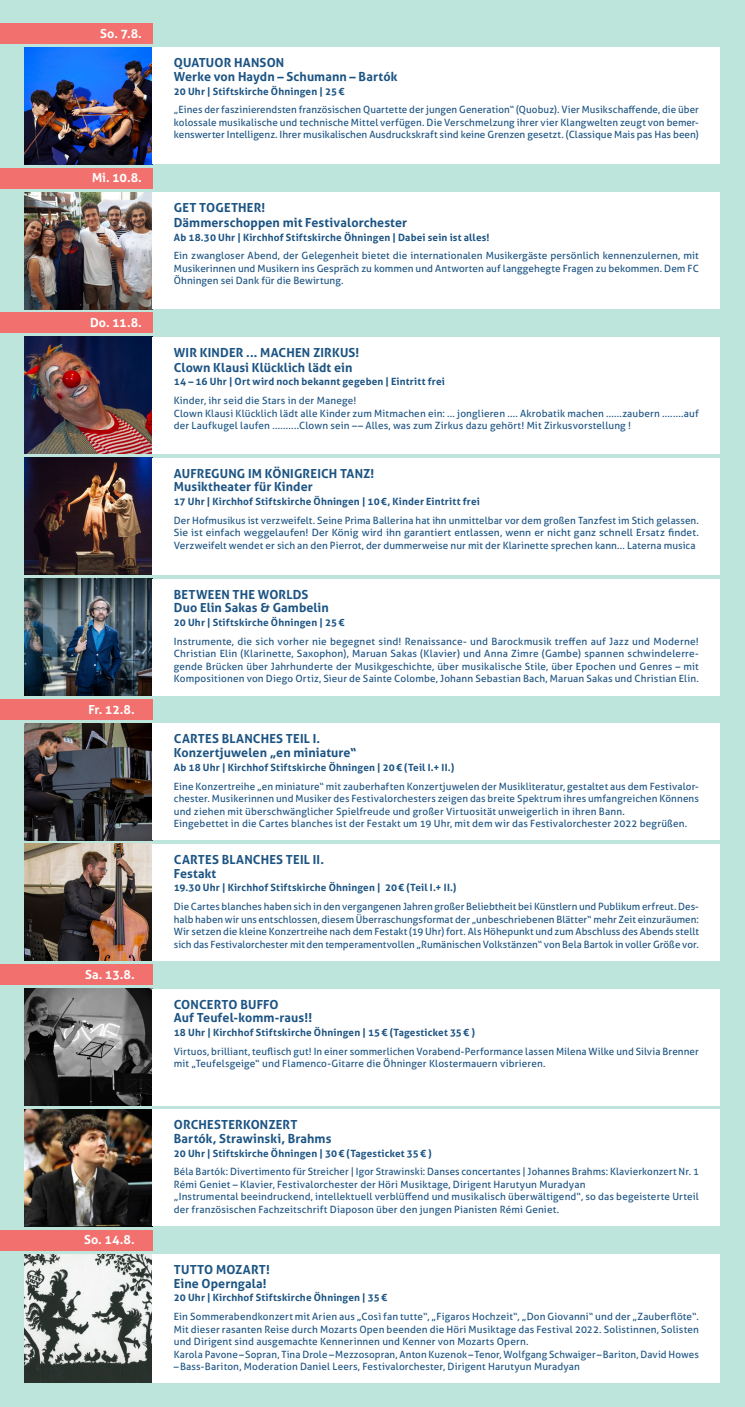
<style>
.page{position:relative;width:745px;height:1407px;background:#fff}
.page>*{position:absolute;margin:0;border:0;box-sizing:border-box;transform-origin:0 0}
.t1{font:700 12.5px "Aller";letter-spacing:.01em;color:#1c5483}
.t2{font:700 12.5px "Aller";color:#fff}
.t3{font:10px/12.5px "Aller";letter-spacing:.015em;color:#1c5483;text-align:justify}
.t4{font:700 10px "Aller";letter-spacing:.015em;color:#1c5483}
</style>
<div class="page">
<div style="left:0;top:0;width:744px;height:1407px;background:#bee5dc"></div>
<img style="left:25px;top:47px;width:127px;height:117px">
<div style="left:152px;top:47px;width:567px;height:117px;background:#fff"></div>
<img style="left:25px;top:723px;width:127px;height:117px">
<div style="left:152px;top:723px;width:567px;height:117px;background:#fff"></div>
<img style="left:25px;top:844px;width:127px;height:117px">
<div style="left:152px;top:844px;width:567px;height:117px;background:#fff"></div>
<img style="left:25px;top:192px;width:127px;height:117px">
<div style="left:152px;top:192px;width:567px;height:117px;background:#fff"></div>
<img style="left:25px;top:337px;width:127px;height:117px">
<div style="left:152px;top:337px;width:567px;height:117px;background:#fff"></div>
<img style="left:25px;top:457px;width:127px;height:117px">
<div style="left:152px;top:458px;width:567px;height:117px;background:#fff"></div>
<div style="left:0;top:168px;width:152px;height:20px;background:#f2706d"></div>
<div style="left:0;top:313px;width:152px;height:20px;background:#f2706d"></div>
<div style="left:0;top:964px;width:152px;height:21px;background:#f2706d"></div>
<div style="left:0;top:699px;width:152px;height:21px;background:#f2706d"></div>
<img style="left:25px;top:989px;width:127px;height:116px">
<div style="left:152px;top:989px;width:567px;height:116px;background:#fff"></div>
<img style="left:25px;top:1109px;width:127px;height:117px">
<div style="left:152px;top:1109px;width:567px;height:117px;background:#fff"></div>
<img style="left:25px;top:1254px;width:127px;height:128px">
<div style="left:152px;top:1254px;width:567px;height:128px;background:#fff"></div>
<img style="left:25px;top:578px;width:127px;height:117px">
<div style="left:152px;top:579px;width:567px;height:116px;background:#fff"></div>
<div style="left:0;top:1229px;width:152px;height:21px;background:#f2706d"></div>
<div style="left:0;top:23px;width:152px;height:21px;background:#f2706d"></div>
<p class="t2" style="left:100px;top:25px;width:43px">So. 7.8.</p>
<p class="t2" style="left:92px;top:170px;width:51px">Mi. 10.8.</p>
<p class="t2" style="left:90px;top:315px;width:53px">Do. 11.8.</p>
<p class="t2" style="left:88px;top:701px;width:48px">Fr. 12.8.</p>
<p class="t2" style="left:85px;top:967px;width:51px">Sa. 13.8.</p>
<p class="t2" style="left:84px;top:1232px;width:52px">So. 14.8.</p>
<p class="t1" style="left:174px;top:55px;width:112px">QUATUOR HANSON</p>
<p class="t1" style="left:174px;top:69px;width:225px">Werke von Haydn – Schumann – Bartók</p>
<p class="t4" style="left:174px;top:85px;width:172px">20 Uhr | Stiftskirche Öhningen | 25€</p>
<p class="t3" style="left:174px;top:104px;width:526px">„Eines der faszinierendsten französischen Quartette der jungen Generation“ (Quobuz). Vier Musikschaffende, die über kolossale musikalische und technische Mittel verfügen. Die Verschmelzung ihrer vier Klangwelten zeugt von bemer&shy;kenswerter Intelligenz. Ihrer musikalischen Ausdruckskraft sind keine Grenzen gesetzt. (Classique Mais pas Has been)</p>
<p class="t1" style="left:174px;top:200px;width:93px">GET TOGETHER!</p>
<p class="t1" style="left:174px;top:215px;width:235px">Dämmerschoppen mit Festivalorchester</p>
<p class="t4" style="left:174px;top:231px;width:317px">Ab 18.30 Uhr | Kirchhof Stiftskirche Öhningen | Dabei sein ist alles!</p>
<p class="t3" style="left:174px;top:250px;width:526px">Ein zwangloser Abend, der Gelegenheit bietet die internationalen Musikergäste persönlich kennenzulernen, mit Musikerinnen und Musikern ins Gespräch zu kommen und Antworten auf langgehegte Fragen zu bekommen. Dem FC Öhningen sei Dank für die Bewirtung.</p>
<p class="t1" style="left:174px;top:344px;width:187px">WIR KINDER ... MACHEN ZIRKUS!</p>
<p class="t1" style="left:174px;top:359px;width:180px">Clown Klausi Klücklich lädt ein</p>
<p class="t4" style="left:174px;top:376px;width:272px">14 – 16 Uhr | Ort wird noch bekannt gegeben | Eintritt frei</p>
<p class="t3" style="left:174px;top:394px;width:184px">Kinder, ihr seid die Stars in der Manege!</p>
<p class="t3" style="left:174px;top:407px;width:526px">Clown Klausi Klücklich lädt alle Kinder zum Mitmachen ein: ... jonglieren .... Akrobatik machen ......zaubern ........auf der Laufkugel laufen ..........Clown sein –– Alles, was zum Zirkus dazu gehört! Mit Zirkusvorstellung !</p>
<p class="t1" style="left:174px;top:465px;width:202px">AUFREGUNG IM KÖNIGREICH TANZ!</p>
<p class="t1" style="left:174px;top:479px;width:140px">Musiktheater für Kinder</p>
<p class="t4" style="left:174px;top:495px;width:307px">17 Uhr | Kirchhof Stiftskirche Öhningen | 10€, Kinder Eintritt frei</p>
<p class="t3" style="left:174px;top:514px;width:526px">Der Hofmusikus ist verzweifelt. Seine Prima Ballerina hat ihn unmittelbar vor dem großen Tanzfest im Stich gelassen.<br>Sie ist einfach weggelaufen! Der König wird ihn garantiert entlassen, wenn er nicht ganz schnell Ersatz findet.<br>Verzweifelt wendet er sich an den Pierrot, der dummerweise nur mit der Klarinette sprechen kann... Laterna musica</p>
<p class="t1" style="left:174px;top:586px;width:136px">BETWEEN THE WORLDS</p>
<p class="t1" style="left:174px;top:600px;width:156px">Duo Elin Sakas &amp; Gambelin</p>
<p class="t4" style="left:174px;top:616px;width:172px">20 Uhr | Stiftskirche Öhningen | 25€</p>
<p class="t3" style="left:174px;top:635px;width:526px">Instrumente, die sich vorher nie begegnet sind! Renaissance- und Barockmusik treffen auf Jazz und Moderne!<br>Christian Elin (Klarinette, Saxophon), Maruan Sakas (Klavier) und Anna Zimre (Gambe) spannen schwindelerre&shy;gende Brücken über Jahrhunderte der Musikgeschichte, über musikalische Stile, über Epochen und Genres – mit Kompositionen von Diego Ortiz, Sieur de Sainte Colombe, Johann Sebastian Bach, Maruan Sakas und Christian Elin.</p>
<p class="t1" style="left:174px;top:731px;width:148px">CARTES BLANCHES TEIL I.</p>
<p class="t1" style="left:174px;top:745px;width:184px">Konzertjuwelen „en miniature“</p>
<p class="t4" style="left:174px;top:761px;width:282px">Ab 18 Uhr | Kirchhof Stiftskirche Öhningen | 20€ (Teil I.+ II.)</p>
<p class="t3" style="left:174px;top:780px;width:526px">Eine Konzertreihe „en miniature“ mit zauberhaften Konzertjuwelen der Musikliteratur, gestaltet aus dem Festivalor&shy;chester. Musikerinnen und Musiker des Festivalorchesters zeigen das breite Spektrum ihres umfangreichen Könnens und ziehen mit überschwänglicher Spielfreude und großer Virtuosität unweigerlich in ihren Bann.</p>
<p class="t3" style="left:174px;top:817px;width:514px">Eingebettet in die Cartes blanches ist der Festakt um 19 Uhr, mit dem wir das Festivalorchester 2022 begrüßen.</p>
<p class="t1" style="left:174px;top:851px;width:152px">CARTES BLANCHES TEIL II.</p>
<p class="t1" style="left:174px;top:865px;width:44px">Festakt</p>
<p class="t4" style="left:174px;top:881px;width:284px">19.30 Uhr | Kirchhof Stiftskirche Öhningen | 20€ (Teil I.+ II.)</p>
<p class="t3" style="left:174px;top:900px;width:526px">Die Cartes blanches haben sich in den vergangenen Jahren großer Beliebtheit bei Künstlern und Publikum erfreut. Des&shy;halb haben wir uns entschlossen, diesem Überraschungsformat der „unbeschriebenen Blätter“ mehr Zeit einzuräumen:<br>Wir setzen die kleine Konzertreihe nach dem Festakt (19 Uhr) fort. Als Höhepunkt und zum Abschluss des Abends stellt sich das Festivalorchester mit den temperamentvollen „Rumänischen Volkstänzen“ von Bela Bartok in voller Größe vor.</p>
<p class="t1" style="left:174px;top:996px;width:106px">CONCERTO BUFFO</p>
<p class="t1" style="left:174px;top:1010px;width:140px">Auf Teufel-komm-raus!!</p>
<p class="t4" style="left:174px;top:1026px;width:302px">18 Uhr | Kirchhof Stiftskirche Öhningen | 15€ (Tagesticket 35€ )</p>
<p class="t3" style="left:174px;top:1045px;width:526px">Virtuos, brilliant, teuflisch gut! In einer sommerlichen Vorabend-Performance lassen Milena Wilke und Silvia Brenner mit „Teufelsgeige“ und Flamenco-Gitarre die Öhninger Klostermauern vibrieren.</p>
<p class="t1" style="left:174px;top:1117px;width:125px">ORCHESTERKONZERT</p>
<p class="t1" style="left:174px;top:1130px;width:159px">Bartók, Strawinski, Brahms</p>
<p class="t4" style="left:174px;top:1147px;width:259px">20 Uhr | Stiftskirche Öhningen | 30€ (Tagesticket 35€ )</p>
<p class="t3" style="left:174px;top:1165px;width:526px">Béla Bartók: Divertimento für Streicher | Igor Strawinski: Danses concertantes | Johannes Brahms: Klavierkonzert Nr. 1</p>
<p class="t3" style="left:174px;top:1178px;width:413px">Rémi Geniet – Klavier, Festivalorchester der Höri Musiktage, Dirigent Harutyun Muradyan</p>
<p class="t3" style="left:174px;top:1190px;width:526px">„Instrumental beeindruckend, intellektuell verblüffend und musikalisch überwältigend“, so das begeisterte Urteil der französischen Fachzeitschrift Diaposon über den jungen Pianisten Rémi Geniet.</p>
<p class="t1" style="left:174px;top:1261px;width:97px">TUTTO MOZART!</p>
<p class="t1" style="left:174px;top:1275px;width:94px">Eine Operngala!</p>
<p class="t4" style="left:174px;top:1291px;width:214px">20 Uhr | Kirchhof Stiftskirche Öhningen | 35€</p>
<p class="t3" style="left:174px;top:1310px;width:526px">Ein Sommerabendkonzert mit Arien aus „Così fan tutte“, „Figaros Hochzeit“, „Don Giovanni“ und der „Zauberflöte“.<br>Mit dieser rasanten Reise durch Mozarts Open beenden die Höri Musiktage das Festival 2022. Solistinnen, Solisten und Dirigent sind ausgemachte Kennerinnen und Kenner von Mozarts Opern.</p>
<p class="t3" style="left:174px;top:1348px;width:526px">Karola Pavone–Sopran, Tina Drole –Mezzosopran, Anton Kuzenok–Tenor, Wolfgang Schwaiger–Bariton, David Howes –Bass-Bariton, Moderation Daniel Leers, Festivalorchester, Dirigent Harutyun Muradyan</p>
</div>
